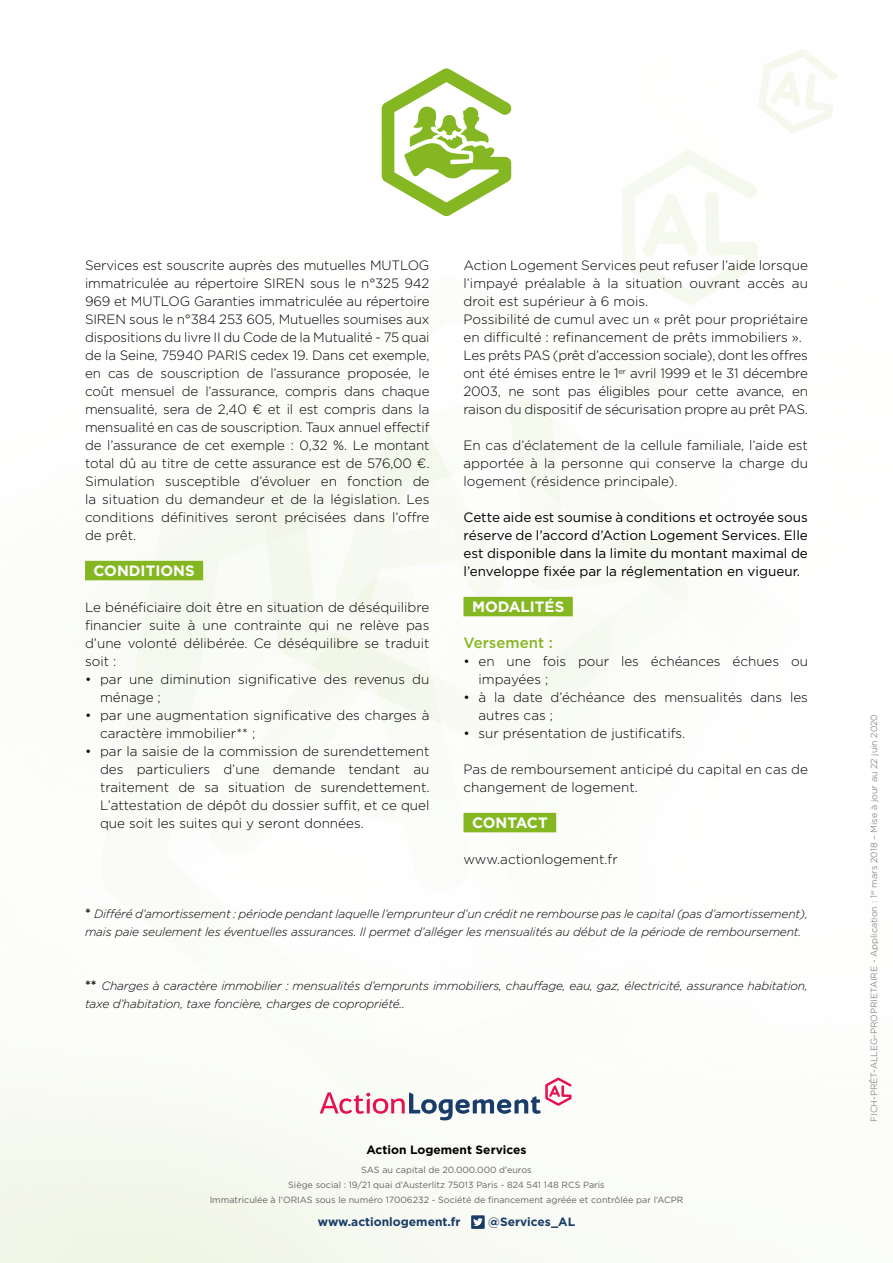
<style>
.page{position:relative;width:893px;height:1263px;background:#fff}
.page>*{position:absolute;margin:0;border:0;box-sizing:border-box;transform-origin:0 0}
.t1{font:700 15px "Gotham";color:#fff}
.t2{font:500 15px "Gotham";color:#85b723}
.t3{font:300 13.5px/18px "Gotham";color:#000}
.t4{font:300 13.5px/18px "Gotham";letter-spacing:-.02em;color:#000}
.t5{font:13.5px/18px "Gotham";color:#000;text-align:justify}
.t6{font:italic 300 12px/18px "Gotham";letter-spacing:-.015em;color:#000}
.t7{font:700 12px "Gotham";color:#183b68}
.t8{font:700 12px "Gotham";color:#000}
.t9{font:9px/15px "Gotham";color:#646363;text-align:center}
.t10{font:300 9px "Gotham";color:#646363}
.s1{font-weight:500;font-style:normal;font-size:13.5px}
</style>
<div class="page">
<div style="left:85px;top:561px;width:118px;height:19px;background:#85b723"></div>
<div style="left:463px;top:597px;width:110px;height:19px;background:#85b723"></div>
<div style="left:463px;top:813px;width:93px;height:19px;background:#85b723"></div>
<svg style="left:439px;top:526px;width:15px;height:16px"></svg>
<svg style="left:382px;top:68px;width:129px;height:148px"></svg>
<svg style="left:320px;top:1077px;width:251px;height:43px"></svg>
<div style="left:471px;top:1215px;width:14px;height:14px;background:#183b68"></div>
<svg style="left:473px;top:1218px;width:10px;height:8px"></svg>
<p class="t3" style="left:85px;top:256px;width:346px;text-align:justify">Services est souscrite auprès des mutuelles MUTLOG immatriculée au répertoire SIREN sous le n°325 942<br>969 et MUTLOG Garanties immatriculée au répertoire SIREN sous le n°384 253 605, Mutuelles soumises aux dispositions du livre II du Code de la Mutualité - 75 quai de la Seine, 75940 PARIS cedex 19. Dans cet exemple, en cas de souscription de l’assurance proposée, le coût mensuel de l’assurance, compris dans chaque mensualité, sera de 2,40 € et il est compris dans la mensualité en cas de souscription. Taux annuel effectif de l’assurance de cet exemple : 0,32 %. Le montant total dû au titre de cette assurance est de 576,00 €.<br>Simulation susceptible d’évoluer en fonction de la situation du demandeur et de la législation. Les conditions définitives seront précisées dans l’offre de prêt.</p>
<p class="t1" style="left:94px;top:561px;width:103px">CONDITIONS</p>
<p class="t3" style="left:85px;top:598px;width:346px;text-align:justify">Le bénéficiaire doit être en situation de déséquilibre financier suite à une contrainte qui ne relève pas d’une volonté délibérée. Ce déséquilibre se traduit soit :</p>
<p class="t3" style="left:100px;top:670px;width:331px;text-indent:-15px">• par une diminution significative des revenus du ménage ;</p>
<p class="t3" style="left:100px;top:706px;width:331px;text-indent:-15px">• par une augmentation significative des charges à caractère immobilier** ;</p>
<p class="t3" style="left:100px;top:742px;width:331px;text-align:justify;text-indent:-15px">• par la saisie de la commission de surendettement des particuliers d’une demande tendant au traitement de sa situation de surendettement.<br>L’attestation de dépôt du dossier suffit, et ce quel que soit les suites qui y seront données.</p>
<p class="t4" style="left:463px;top:256px;width:346px">Action Logement Services peut refuser l’aide lorsque l’impayé préalable à la situation ouvrant accès au droit est supérieur à 6 mois.<br>Possibilité de cumul avec un « prêt pour propriétaire en difficulté : refinancement de prêts immobiliers ».<br>Les prêts PAS (prêt d’accession sociale), dont les offres ont été émises entre le 1<sup>er</sup> avril 1999 et le 31 décembre 2003, ne sont pas éligibles pour cette avance, en raison du dispositif de sécurisation propre au prêt PAS.</p>
<p class="t3" style="left:463px;top:436px;width:346px;text-align:justify">En cas d’éclatement de la cellule familiale, l’aide est apportée à la personne qui conserve la charge du logement (résidence principale).</p>
<p class="t5" style="left:463px;top:508px;width:346px">Cette aide est soumise à conditions et octroyée sous réserve de l’accord d’Action Logement Services. Elle est disponible dans la limite du montant maximal de l’enveloppe fixée par la réglementation en vigueur.</p>
<p class="t1" style="left:472px;top:597px;width:94px">MODALITÉS</p>
<p class="t2" style="left:463px;top:633px;width:91px">Versement :</p>
<p class="t3" style="left:478px;top:652px;width:331px;text-indent:-15px">• en une fois pour les échéances échues ou impayées ;</p>
<p class="t3" style="left:478px;top:688px;width:331px;text-indent:-15px">• à la date d’échéance des mensualités dans les autres cas ;</p>
<p class="t3" style="left:463px;top:724px;width:223px">• sur présentation de justificatifs.</p>
<p class="t3" style="left:463px;top:760px;width:346px">Pas de remboursement anticipé du capital en cas de changement de logement.</p>
<p class="t1" style="left:472px;top:813px;width:77px">CONTACT</p>
<p class="t3" style="left:463px;top:850px;width:156px">www.actionlogement.fr</p>
<p class="t6" style="left:85px;top:904px;width:724px"><span class="s1">*</span> Différé d’amortissement : période pendant laquelle l’emprunteur d’un crédit ne rembourse pas le capital (pas d’amortissement), mais paie seulement les éventuelles assurances. Il permet d’alléger les mensualités au début de la période de remboursement.</p>
<p class="t6" style="left:85px;top:976px;width:724px"><span class="s1">**</span> Charges à caractère immobilier : mensualités d’emprunts immobiliers, chauffage, eau, gaz, électricité, assurance habitation, taxe d’habitation, taxe foncière, charges de copropriété..</p>
<p class="t8" style="left:366px;top:1141px;width:162px">Action Logement Services</p>
<p class="t9" style="left:210px;top:1162px;width:475px">SAS au capital de 20.000.000 d’euros<br>Siège social : 19/21 quai d’Austerlitz 75013 Paris - 824 541 148 RCS Paris<br>Immatriculée à l’ORIAS sous le numéro 17006232 - Société de financement agréée et contrôlée par l’ACPR</p>
<p class="t7" style="left:318px;top:1214px;width:144px">www.actionlogement.fr</p>
<p class="t7" style="left:488px;top:1214px;width:88px">@Services_AL</p>
<p class="t10" style="left:868px;top:1122px;width:409px;rotate:-90deg">FICH-PRÊT-ALLEG-PROPRIETAIRE - Application : 1<sup>er</sup> mars 2018 – Mise à jour au 22 juin 2020</p>
</div>
